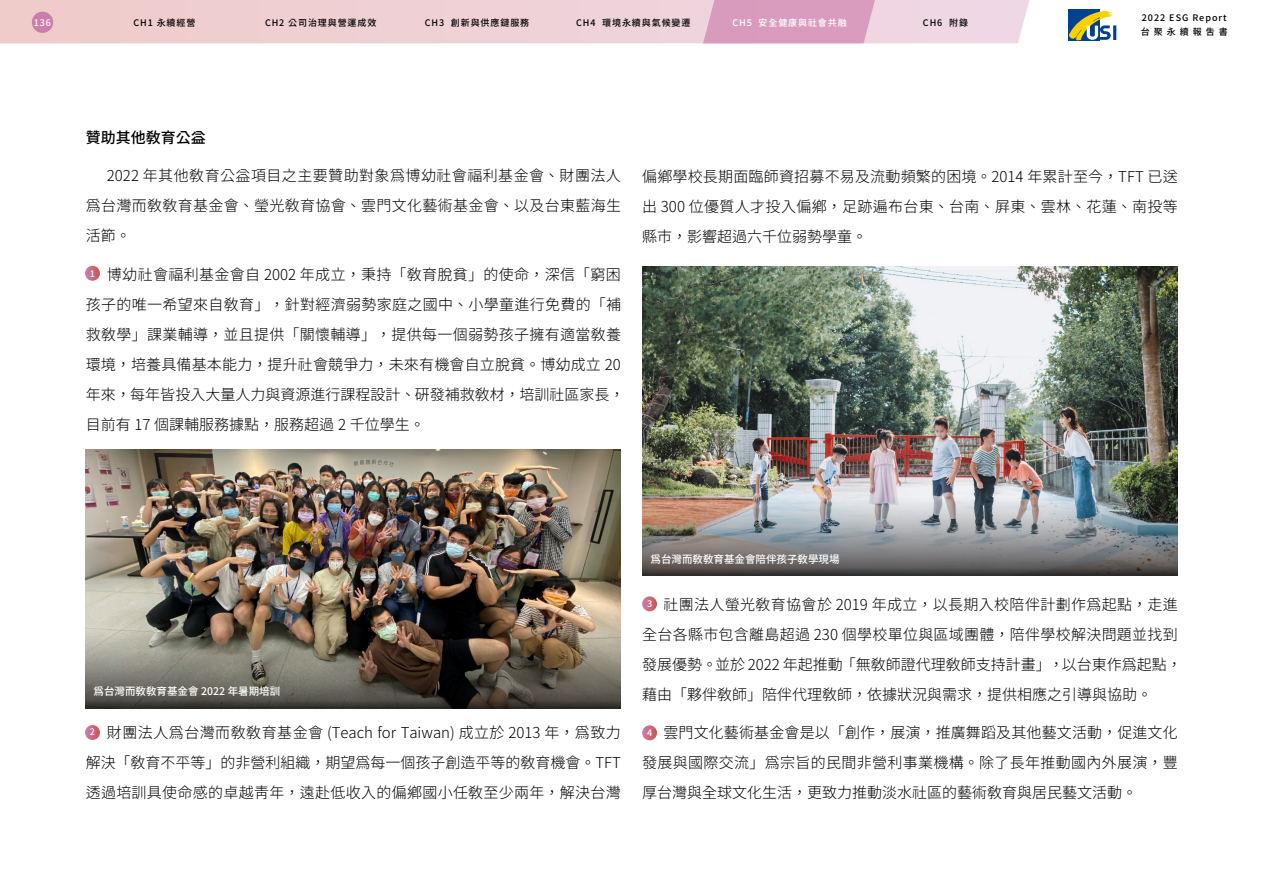
<style>
.page{position:relative;width:1263px;height:893px;background:#fff}
.page>*{position:absolute;margin:0;border:0;box-sizing:border-box;transform-origin:0 0}
.t1{font:15px/30px "Gen Yo Gothic TW Light TTF";letter-spacing:.02em;color:#000;text-align:justify}
.t2{font:15px/30px "Gen Yo Gothic TW Light TTF";color:#000}
.t3{font:15px "Gen Yo Gothic TW Medium TTF";color:#000}
.t4{font:10.5px "Gen Yo Gothic TW Medium TTF";color:#fff}
.t5{font:9px/13.5px "Gen Yo Gothic TW Medium TTF";letter-spacing:.1em;color:#000}
.t6{font:9px "Gen Yo Gothic TW Medium TTF";letter-spacing:.1em;color:#fff}
</style>
<div class="page">
<div style="left:1068px;top:10px;width:31px;height:31px;background:#00428e"></div>
<svg style="left:1069px;top:11px;width:47px;height:30px"></svg>
<svg style="left:0;top:0;width:1030px;height:43px;background:#ebc8d2"></svg>
<img style="left:642px;top:267px;width:536px;height:220px">
<img style="left:86px;top:450px;width:535px;height:170px">
<img style="left:85px;top:620px;width:536px;height:88px">
<img style="left:642px;top:487px;width:536px;height:89px">
<svg style="left:85px;top:266px;width:15px;height:15px"></svg>
<svg style="left:85px;top:725px;width:15px;height:15px"></svg>
<svg style="left:642px;top:596px;width:15px;height:15px"></svg>
<svg style="left:642px;top:725px;width:15px;height:15px"></svg>
<p class="t6" style="left:34px;top:18px;width:19px">136</p>
<p class="t5" style="left:133px;top:16px;width:63px">CH1 永續經營</p>
<p class="t5" style="left:265px;top:16px;width:113px">CH2 公司治理與營運成效</p>
<p class="t5" style="left:425px;top:16px;width:106px">CH3 創新與供應鏈服務</p>
<p class="t5" style="left:576px;top:16px;width:116px">CH4 環境永續與氣候變遷</p>
<p class="t6" style="left:732px;top:17px;width:116px">CH5 安全健康與社會共融</p>
<p class="t5" style="left:923px;top:16px;width:47px">CH6 附錄</p>
<p class="t5" style="left:1141px;top:11px;width:89px">2022 ESG Report台 聚 永 續 報 告 書</p>
<p class="t3" style="left:86px;top:129px;width:122px">贊助其他教育公益</p>
<p class="t1" style="left:86px;top:161px;width:537px;text-indent:21px">2022 年其他教育公益項目之主要贊助對象為博幼社會福利基金會、財團法人為台灣而教教育基金會、瑩光教育協會、雲門文化藝術基金會、以及台東藍海生活節。</p>
<p class="t1" style="left:86px;top:260px;width:540px;text-align:left;text-indent:21px">博幼社會福利基金會自 2002 年成立，秉持「教育脫貧」的使命，深信「窮困孩子的唯一希望來自教育」，針對經濟弱勢家庭之國中、小學童進行免費的「補救教學」課業輔導，並且提供「關懷輔導」，提供每一個弱勢孩子擁有適當教養環境，培養具備基本能力，提升社會競爭力，未來有機會自立脫貧。博幼成立 20年來，每年皆投入大量人力與資源進行課程設計、研發補救教材，培訓社區家長，目前有 17 個課輔服務據點，服務超過 2 千位學生。</p>
<p class="t6" style="left:90px;top:269px;width:7px">1</p>
<p class="t1" style="left:642px;top:162px;width:537px">偏鄉學校長期面臨師資招募不易及流動頻繁的困境。2014 年累計至今，TFT 已送出 300 位優質人才投入偏鄉，足跡遍布台東、台南、屏東、雲林、花蓮、南投等縣市，影響超過六千位弱勢學童。</p>
<p class="t4" style="left:94px;top:685px;width:188px">為台灣而教教育基金會 2022 年暑期培訓</p>
<p class="t1" style="left:86px;top:718px;width:537px;text-indent:21px">財團法人為台灣而教教育基金會 (Teach for Taiwan) 成立於 2013 年，為致力解決「教育不平等」的非營利組織，期望為每一個孩子創造平等的教育機會。TFT透過培訓具使命感的卓越青年，遠赴低收入的偏鄉國小任教至少兩年，解決台灣</p>
<p class="t6" style="left:90px;top:727px;width:7px">2</p>
<p class="t4" style="left:651px;top:553px;width:190px">為台灣而教教育基金會陪伴孩子教學現場</p>
<p class="t2" style="left:642px;top:589px;width:541px;text-indent:21px">社團法人螢光教育協會於 2019 年成立，以長期入校陪伴計劃作為起點，走進全台各縣市包含離島超過 230 個學校單位與區域團體，陪伴學校解決問題並找到發展優勢。並於 2022 年起推動「無教師證代理教師支持計畫」，以台東作為起點，藉由「夥伴教師」陪伴代理教師，依據狀況與需求，提供相應之引導與協助。</p>
<p class="t1" style="left:642px;top:718px;width:537px;text-indent:21px">雲門文化藝術基金會是以「創作，展演，推廣舞蹈及其他藝文活動，促進文化發展與國際交流」為宗旨的民間非營利事業機構。除了長年推動國內外展演，豐厚台灣與全球文化生活，更致力推動淡水社區的藝術教育與居民藝文活動。</p>
<p class="t6" style="left:647px;top:598px;width:7px">3</p>
<p class="t6" style="left:647px;top:727px;width:7px">4</p>
</div>
